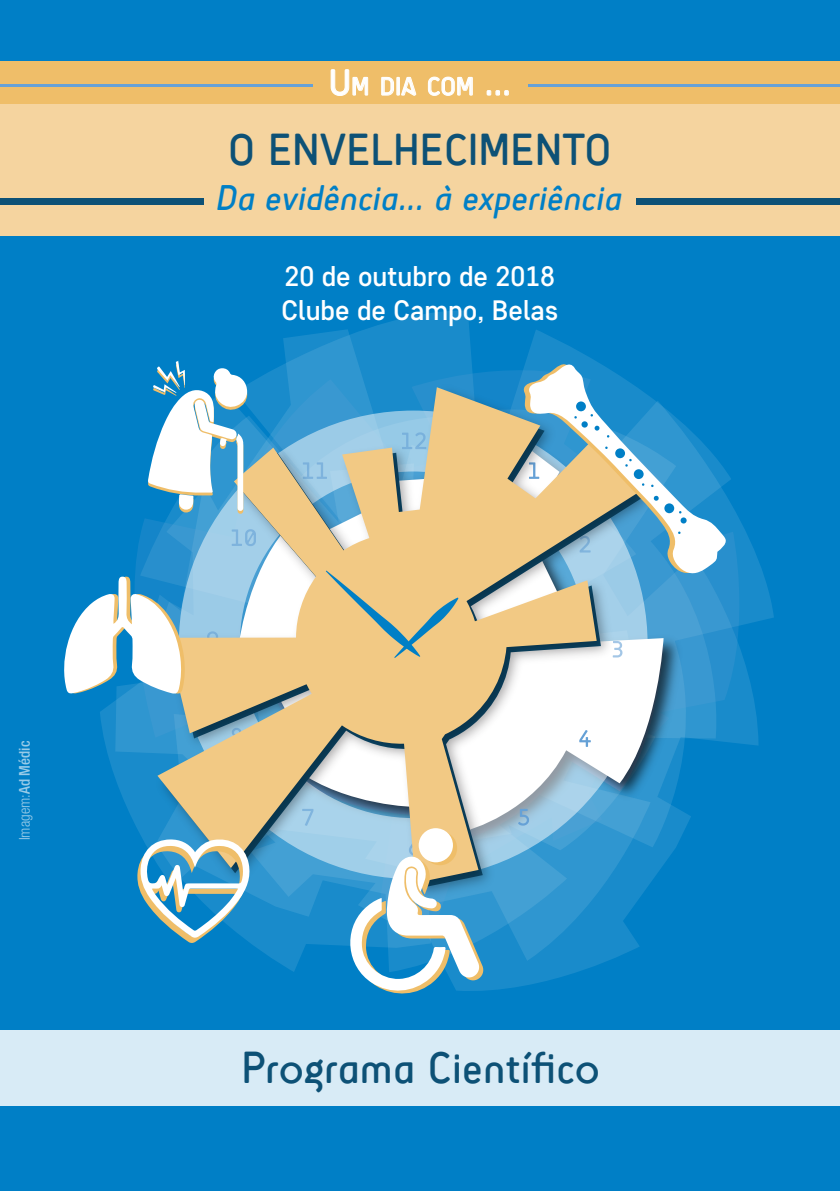
<style>
.page{position:relative;width:840px;height:1191px;background:#fff}
.page>*{position:absolute;margin:0;border:0;box-sizing:border-box;transform-origin:0 0}
.t1{font:45.6px "Sci Fly Sans";color:#0d5176}
.t2{font:italic 36.2px "Sci Fly Sans";color:#007fc6}
.t3{font:500 28px/33.6px "Core Sans D45";color:#fff}
.t4{font:26.2px "Sci Fly Sans";color:#fff}
.t5{font:300 condensed 15px "Helvetica Neue";color:#fff}
.s1{font-weight:500}
.s2{font-size:37.2px}
</style>
<div class="page">
<div style="left:0;top:0;width:839px;height:1191px;background:#007fc6"></div>
<div style="left:0;top:103px;width:839px;height:132px;background:#f5d49f"></div>
<div style="left:0;top:61px;width:839px;height:42px;background:#efbe69"></div>
<hr style="left:527px;top:84px;width:312px;height:3px;background:#66a1d6">
<hr style="left:0;top:84px;width:312px;height:3px;background:#66a1d6">
<svg style="left:330px;top:69px;width:39px;height:27px"></svg>
<svg style="left:381px;top:76px;width:35px;height:20px"></svg>
<svg style="left:428px;top:76px;width:45px;height:20px"></svg>
<svg style="left:486px;top:90px;width:23px;height:6px"></svg>
<div style="left:0;top:198px;width:203px;height:6px;background:#0d5176"></div>
<div style="left:636px;top:198px;width:203px;height:6px;background:#0d5176"></div>
<svg style="left:115px;top:310px;width:643px;height:681px"></svg>
<svg style="left:134px;top:370px;width:605px;height:561px"></svg>
<img style="left:660px;top:575px;width:25px;height:278px">
<img style="left:149px;top:379px;width:511px;height:526px">
<svg style="left:157px;top:387px;width:480px;height:496px;background:#bdc5b6"></svg>
<svg style="left:325px;top:570px;width:133px;height:88px;background:#d8c18b"></svg>
<svg style="left:136px;top:837px;width:115px;height:106px"></svg>
<svg style="left:521px;top:359px;width:6px;height:216px"></svg>
<svg style="left:527px;top:359px;width:199px;height:216px"></svg>
<div style="left:664px;top:503px;width:10px;height:10px;background:#007fc6;border-radius:50%"></div>
<div style="left:633px;top:469px;width:10px;height:10px;background:#007fc6;border-radius:50%"></div>
<svg style="left:614px;top:448px;width:10px;height:10px"></svg>
<svg style="left:575px;top:401px;width:10px;height:10px"></svg>
<svg style="left:647px;top:495px;width:11px;height:6px"></svg>
<svg style="left:673px;top:510px;width:13px;height:13px"></svg>
<svg style="left:636px;top:483px;width:17px;height:4px"></svg>
<svg style="left:672px;top:531px;width:8px;height:3px"></svg>
<svg style="left:568px;top:414px;width:41px;height:24px"></svg>
<svg style="left:599px;top:446px;width:8px;height:3px"></svg>
<svg style="left:619px;top:458px;width:12px;height:9px"></svg>
<svg style="left:148px;top:360px;width:99px;height:154px"></svg>
<div style="left:418px;top:828px;width:34px;height:34px;background:#fff;border-radius:50%"></div>
<svg style="left:342px;top:838px;width:142px;height:156px;background:#8cbcd1"></svg>
<svg style="left:64px;top:576px;width:121px;height:118px"></svg>
<div style="left:0;top:1030px;width:839px;height:76px;background:#d8ebf6"></div>
<p class="t5" style="left:16px;top:840px;width:101px;rotate:-90deg">Imagem:<span class="s1">Ad Médic</span></p>
<p class="t4" style="left:328px;top:71px;width:183px"><span class="s2">U</span>M DIA COM <span class="s2">...</span></p>
<p class="t1" style="left:228px;top:123px;width:384px">O ENVELHECIMENTO</p>
<p class="t2" style="left:215px;top:177px;width:414px">Da evidência... à experiência</p>
<p class="t3" style="left:281px;top:259px;width:278px">20 de outubro de 2018<br>Clube de Campo, Belas</p>
<p class="t1" style="left:241px;top:1041px;width:359px">Programa Científico</p>
</div>
